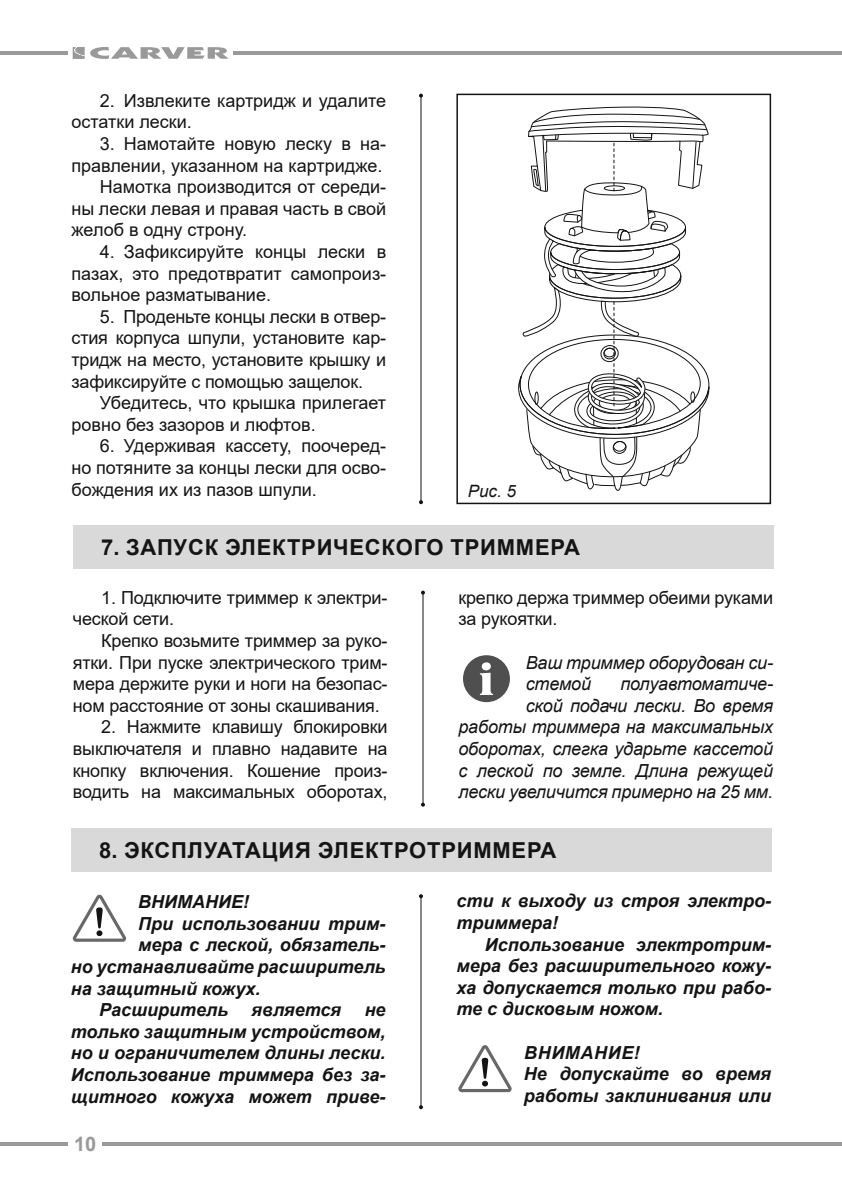
<style>
.page{position:relative;width:842px;height:1191px;background:#fff}
.page>*{position:absolute;margin:0;border:0;box-sizing:border-box;transform-origin:0 0}
.t1{font:700 22px "Arial";letter-spacing:.035em;color:#131413}
.t2{font:700 20px "Arial";color:#999}
.t3{font:18px/21.6px "Arial";letter-spacing:-.01em;color:#131413;text-align:justify}
.t4{font:italic 700 18px/21.6px "Arial";color:#131413;text-align:justify}
.t5{font:italic 18px/21.6px "Arial";letter-spacing:-.01em;color:#131413}
.t6{font:italic 17px "Arial";color:#131413}
</style>
<div class="page">
<hr style="left:234px;top:51px;width:608px;height:4px;background:#999">
<hr style="left:102px;top:1142px;width:740px;height:3px;background:#999">
<hr style="left:0;top:51px;width:68px;height:4px;background:#999">
<svg style="left:0;top:1142px;width:68px;height:3px"></svg>
<svg style="left:73px;top:47px;width:156px;height:12px"></svg>
<svg style="left:518px;top:107px;width:191px;height:384px"></svg>
<div style="left:456px;top:94px;width:315px;height:410px;border:2px solid #131413"></div>
<hr style="left:420px;top:96px;width:1px;height:406px;background:#131413">
<svg style="left:419px;top:94px;width:4px;height:4px"></svg>
<svg style="left:419px;top:500px;width:4px;height:4px"></svg>
<div style="left:73px;top:526px;width:700px;height:43px;background:#d9d9d9"></div>
<hr style="left:422px;top:592px;width:1px;height:212px;background:#131413">
<svg style="left:421px;top:590px;width:4px;height:4px"></svg>
<svg style="left:421px;top:802px;width:4px;height:4px"></svg>
<div style="left:463px;top:655px;width:47px;height:47px;background:#4f4f4f;border-radius:50%"></div>
<svg style="left:480px;top:662px;width:13px;height:33px"></svg>
<svg style="left:73px;top:894px;width:53px;height:47px"></svg>
<div style="left:71px;top:828px;width:700px;height:43px;background:#d9d9d9"></div>
<svg style="left:458px;top:1045px;width:54px;height:47px"></svg>
<hr style="left:420px;top:896px;width:1px;height:211px;background:#131413">
<svg style="left:419px;top:894px;width:4px;height:4px"></svg>
<svg style="left:419px;top:1105px;width:4px;height:4px"></svg>
<p class="t3" style="left:72px;top:89px;width:316px;text-indent:28px">2. Извлеките картридж и удалите остатки лески.</p>
<p class="t3" style="left:100px;top:133px;width:288px">3. Намотайте новую леску в на-</p>
<p class="t3" style="left:72px;top:154px;width:312px">правлении, указанном на картридже.</p>
<p class="t3" style="left:100px;top:176px;width:288px">Намотка производится от середи-</p>
<p class="t3" style="left:72px;top:197px;width:316px">ны лески левая и правая часть в свой</p>
<p class="t3" style="left:72px;top:219px;width:177px">желоб в одну строну.</p>
<p class="t3" style="left:72px;top:241px;width:316px;text-indent:28px">4. Зафиксируйте концы лески в пазах, это предотвратит самопроиз&shy;вольное разматывание.</p>
<p class="t3" style="left:72px;top:305px;width:316px;text-indent:28px">5. Проденьте концы лески в отвер&shy;стия корпуса шпули, установите кар&shy;тридж на место, установите крышку и зафиксируйте с помощью защелок.</p>
<p class="t3" style="left:72px;top:392px;width:316px;text-indent:28px">Убедитесь, что крышка прилегает ровно без зазоров и люфтов.</p>
<p class="t3" style="left:72px;top:435px;width:316px;text-indent:28px">6. Удерживая кассету, поочеред&shy;но потяните за концы лески для осво&shy;бождения их из пазов шпули.</p>
<p class="t1" style="left:101px;top:532px;width:480px">7. ЗАПУСК ЭЛЕКТРИЧЕСКОГО ТРИММЕРА</p>
<p class="t3" style="left:73px;top:586px;width:316px;text-indent:28px">1. Подключите триммер к электри&shy;ческой сети.</p>
<p class="t3" style="left:73px;top:629px;width:316px;text-indent:28px">Крепко возьмите триммер за руко&shy;ятки. При пуске электрического трим&shy;мера держите руки и ноги на безопас&shy;ном расстояние от зоны скашивания.</p>
<p class="t3" style="left:73px;top:716px;width:316px;text-indent:28px">2. Нажмите клавишу блокировки выключателя и плавно надавите на кнопку включения. Кошение произ&shy;водить на максимальных оборотах,</p>
<p class="t6" style="left:468px;top:480px;width:50px">Рис. 5</p>
<p class="t3" style="left:458px;top:586px;width:316px">крепко держа триммер обеими руками за рукоятки.</p>
<p class="t5" style="left:526px;top:651px;width:249px">Ваш триммер оборудован си&shy;стемой</p>
<p class="t5" style="left:458px;top:673px;width:316px;text-align:right">полуавтоматиче-<br>ской подачи лески. Во время работы триммера на максимальных оборотах, слегка ударьте кассетой с леской по земле. Длина режущей лески увеличится примерно на 25 мм.</p>
<p class="t1" style="left:99px;top:834px;width:459px">8. ЭКСПЛУАТАЦИЯ ЭЛЕКТРОТРИММЕРА</p>
<p class="t4" style="left:456px;top:890px;width:316px">сти к выходу из строя электро&shy;триммера!</p>
<p class="t4" style="left:456px;top:934px;width:316px;text-indent:28px">Использование электротрим&shy;мера без расширительного кожу&shy;ха допускается только при рабо&shy;те с дисковым ножом.</p>
<p class="t4" style="left:524px;top:1042px;width:249px;text-align:left">ВНИМАНИЕ!<br>Не допускайте во время работы заклинивания или</p>
<p class="t4" style="left:138px;top:891px;width:112px">ВНИМАНИЕ!</p>
<p class="t4" style="left:138px;top:913px;width:249px">При использовании трим-</p>
<p class="t4" style="left:138px;top:934px;width:249px">мера с леской, обязатель-</p>
<p class="t4" style="left:71px;top:956px;width:316px">но устанавливайте расширитель</p>
<p class="t4" style="left:71px;top:978px;width:191px">на защитный кожух.</p>
<p class="t4" style="left:99px;top:999px;width:130px">Расширитель</p>
<p class="t4" style="left:252px;top:999px;width:91px">является</p>
<p class="t4" style="left:71px;top:999px;width:316px;text-indent:294px">не только защитным устройством, но и ограничителем длины лески.<br>Использование триммера без за&shy;щитного кожуха может приве-</p>
<p class="t2" style="left:74px;top:1129px;width:24px">10</p>
</div>
